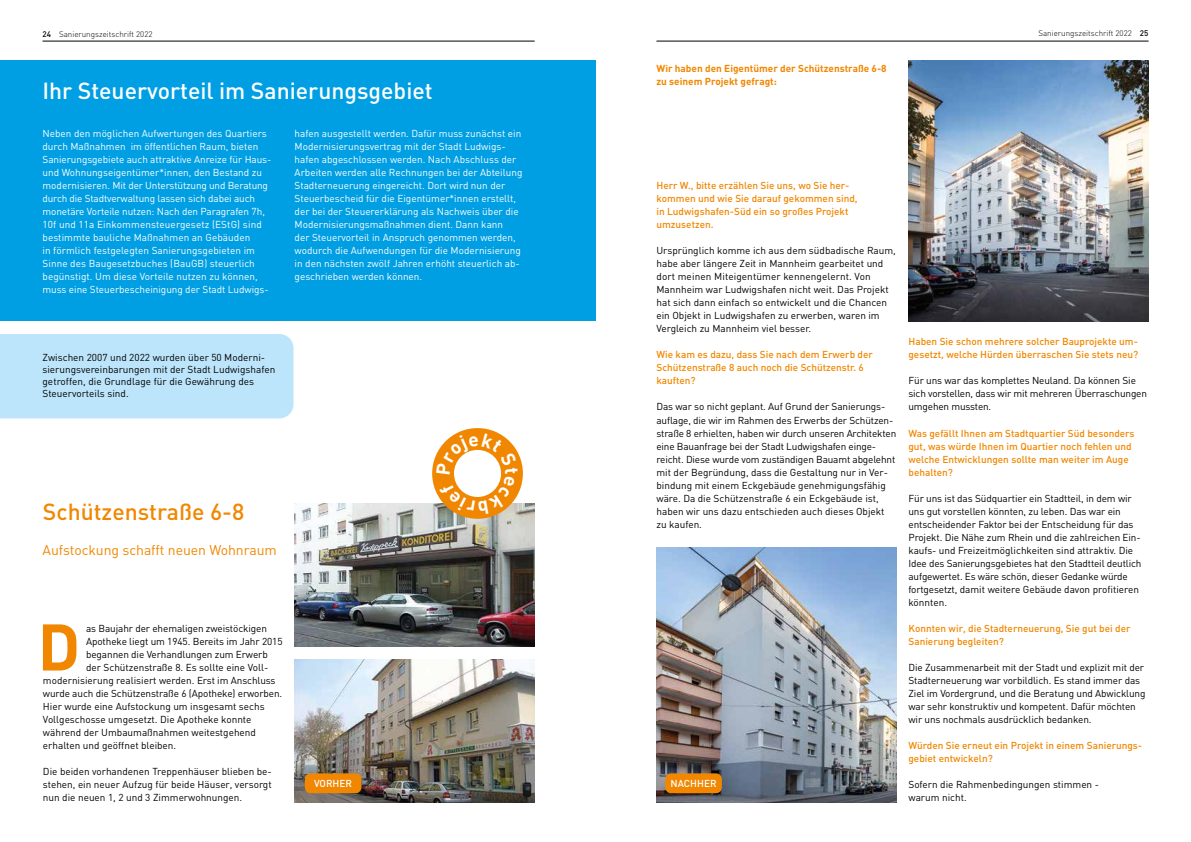
<style>
.page{position:relative;width:1191px;height:842px;background:#fff}
.page>*{position:absolute;margin:0;border:0;box-sizing:border-box;transform-origin:0 0}
.t1{font:700 64.8px "FFDIN";color:#f18700}
.t2{font:500 23px "FFDIN";color:#fff}
.t3{font:500 23px "FFDIN";color:#f18700}
.t4{font:14px "FFDIN";letter-spacing:-.005em;color:#f18700}
.t5{font:10px/13px "FFDIN";letter-spacing:-.01em;color:#000}
.t6{font:10px/13px "FFDIN";color:#fff}
.t7{font:500 10px/13px "FFDIN";color:#f18700}
.t8{font:700 10px/13px "FFDIN";color:#f18700}
.t9{font:500 10px "FFDIN";color:#fff}
.t10{font:300 8px "FFDIN";color:#000}
.s1{font-weight:500}
</style>
<div class="page">
<hr style="left:656px;top:41px;width:492px;height:1px;background:#000">
<hr style="left:43px;top:41px;width:491px;height:1px;background:#000">
<div style="left:0;top:61px;width:595px;height:260px;background:#009fe3"></div>
<img style="left:656px;top:547px;width:240px;height:255px">
<img style="left:908px;top:61px;width:240px;height:261px">
<div style="left:665px;top:773px;width:57px;height:20px;background:#f18700;border-radius:6px"></div>
<div style="left:0;top:334px;width:293px;height:84px;background:#bce4fa"></div>
<img style="left:294px;top:659px;width:240px;height:143px">
<img style="left:295px;top:503px;width:239px;height:143px">
<div style="left:305px;top:773px;width:56px;height:20px;background:#f18700;border-radius:6px"></div>
<svg style="left:432px;top:428px;width:91px;height:91px"></svg>
<p class="t10" style="left:43px;top:29px;width:111px"><span class="s1">24</span> Sanierungszeitschrift 2022</p>
<p class="t10" style="left:1038px;top:29px;width:112px">Sanierungszeitschrift 2022 <span class="s1">25</span></p>
<h2 class="t2" style="left:43px;top:76px;width:392px">Ihr Steuervorteil im Sanierungsgebiet</h2>
<p class="t6" style="left:43px;top:127px;width:230px">Neben den möglichen Aufwertungen des Quartiers durch Maßnahmen im öffentlichen Raum, bieten Sanierungsgebiete auch attraktive Anreize für Haus&shy;und Wohnungseigentümer*innen, den Bestand zu modernisieren. Mit der Unterstützung und Beratung durch die Stadtverwaltung lassen sich dabei auch monetäre Vorteile nutzen: Nach den Paragrafen 7h, 10f und 11a Einkommensteuergesetz (EStG) sind bestimmte bauliche Maßnahmen an Gebäuden<br>in förmlich festgelegten Sanierungsgebieten im Sinne des Baugesetzbuches (BauGB) steuerlich begünstigt. Um diese Vorteile nutzen zu können, muss eine Steuerbescheinigung der Stadt Ludwigs-</p>
<p class="t6" style="left:294px;top:127px;width:229px">hafen ausgestellt werden. Dafür muss zunächst ein Modernisierungsvertrag mit der Stadt Ludwigs&shy;hafen abgeschlossen werden. Nach Abschluss der Arbeiten werden alle Rechnungen bei der Abteilung Stadterneuerung eingereicht. Dort wird nun der Steuerbescheid für die Eigentümer*innen erstellt, der bei der Steuererklärung als Nachweis über die Modernisierungsmaßnahmen dient. Dann kann<br>der Steuervorteil in Anspruch genommen werden, wodurch die Aufwendungen für die Modernisierung in den nächsten zwölf Jahren erhöht steuerlich ab&shy;geschrieben werden können.</p>
<p class="t5" style="left:42px;top:352px;width:234px;line-height:12px">Zwischen 2007 und 2022 wurden über 50 Moderni&shy;sierungsvereinbarungen mit der Stadt Ludwigshafen getroffen, die Grundlage für die Gewährung des Steuervorteils sind.</p>
<h2 class="t3" style="left:43px;top:497px;width:203px">Schützenstraße 6-8</h2>
<h3 class="t4" style="left:43px;top:541px;width:236px">Aufstockung schafft neuen Wohnraum</h3>
<h1 class="t1" style="left:38px;top:605px;width:44px">D</h1>
<p class="t5" style="left:86px;top:621px;width:182px">as Baujahr der ehemaligen zweistöckigen</p>
<p class="t5" style="left:86px;top:634px;width:198px">Apotheke liegt um 1945. Bereits im Jahr 2015</p>
<p class="t5" style="left:86px;top:647px;width:183px">begannen die Verhandlungen zum Erwerb</p>
<p class="t5" style="left:86px;top:660px;width:184px">der Schützenstraße 8. Es sollte eine Voll-</p>
<p class="t5" style="left:43px;top:673px;width:234px">modernisierung realisiert werden. Erst im Anschluss</p>
<p class="t5" style="left:43px;top:686px;width:241px">wurde auch die Schützenstraße 6 (Apotheke) erworben.</p>
<p class="t5" style="left:43px;top:699px;width:223px">Hier wurde eine Aufstockung um insgesamt sechs</p>
<p class="t5" style="left:43px;top:712px;width:210px">Vollgeschosse umgesetzt. Die Apotheke konnte</p>
<p class="t5" style="left:43px;top:725px;width:215px">während der Umbaumaßnahmen weitestgehend</p>
<p class="t5" style="left:43px;top:738px;width:135px">erhalten und geöffnet bleiben.</p>
<p class="t5" style="left:43px;top:764px;width:230px;text-align:justify">Die beiden vorhandenen Treppenhäuser blieben be&shy;stehen, ein neuer Aufzug für beide Häuser, versorgt nun die neuen 1, 2 und 3 Zimmerwohnungen.</p>
<p class="t9" style="left:314px;top:777px;width:40px">VORHER</p>
<p class="t8" style="left:656px;top:62px;width:232px">Wir haben den Eigentümer der Schützenstraße 6-8 zu seinem Projekt gefragt:</p>
<p class="t7" style="left:656px;top:179px;width:203px">Herr W., bitte erzählen Sie uns, wo Sie her&shy;kommen und wie Sie darauf gekommen sind, in Ludwigshafen-Süd ein so großes Projekt umzusetzen.</p>
<p class="t5" style="left:656px;top:244px;width:241px">Ursprünglich komme ich aus dem südbadische Raum, habe aber längere Zeit in Mannheim gearbeitet und dort meinen Miteigentümer kennengelernt. Von Mannheim war Ludwigshafen nicht weit. Das Projekt hat sich dann einfach so entwickelt und die Chancen ein Objekt in Ludwigshafen zu erwerben, waren im Vergleich zu Mannheim viel besser.</p>
<p class="t7" style="left:656px;top:348px;width:218px">Wie kam es dazu, dass Sie nach dem Erwerb der<br>Schützenstraße 8 auch noch die Schützenstr. 6 kauften?</p>
<p class="t5" style="left:656px;top:400px;width:241px">Das war so nicht geplant. Auf Grund der Sanierungs&shy;auflage, die wir im Rahmen des Erwerbs der Schützen&shy;straße 8 erhielten, haben wir durch unseren Architekten eine Bauanfrage bei der Stadt Ludwigshafen einge&shy;reicht. Diese wurde vom zuständigen Bauamt abgelehnt mit der Begründung, dass die Gestaltung nur in Ver&shy;bindung mit einem Eckgebäude genehmigungsfähig wäre. Da die Schützenstraße 6 ein Eckgebäude ist, haben wir uns dazu entschieden auch dieses Objekt zu kaufen.</p>
<p class="t9" style="left:670px;top:777px;width:48px">NACHHER</p>
<p class="t7" style="left:908px;top:335px;width:231px">Haben Sie schon mehrere solcher Bauprojekte um&shy;gesetzt, welche Hürden überraschen Sie stets neu?</p>
<p class="t5" style="left:908px;top:374px;width:240px">Für uns war das komplettes Neuland. Da können Sie sich vorstellen, dass wir mit mehreren Überraschungen umgehen mussten.</p>
<p class="t7" style="left:908px;top:426px;width:228px">Was gefällt Ihnen am Stadtquartier Süd besonders gut, was würde Ihnen im Quartier noch fehlen und welche Entwicklungen sollte man weiter im Auge behalten?</p>
<p class="t5" style="left:908px;top:491px;width:234px">Für uns ist das Südquartier ein Stadtteil, in dem wir uns gut vorstellen könnten, zu leben. Das war ein entscheidender Faktor bei der Entscheidung für das Projekt. Die Nähe zum Rhein und die zahlreichen Ein&shy;kaufs- und Freizeitmöglichkeiten sind attraktiv. Die Idee des Sanierungsgebietes hat den Stadtteil deutlich aufgewertet. Es wäre schön, dieser Gedanke würde fortgesetzt, damit weitere Gebäude davon profitieren könnten.</p>
<p class="t7" style="left:908px;top:621px;width:224px">Konnten wir, die Stadterneuerung, Sie gut bei der<br>Sanierung begleiten?</p>
<p class="t5" style="left:908px;top:660px;width:239px">Die Zusammenarbeit mit der Stadt und explizit mit der Stadterneuerung war vorbildlich. Es stand immer das Ziel im Vordergrund, und die Beratung und Abwicklung war sehr konstruktiv und kompetent. Dafür möchten wir uns nochmals ausdrücklich bedanken.</p>
<p class="t7" style="left:908px;top:738px;width:235px">Würden Sie erneut ein Projekt in einem Sanierungs&shy;gebiet entwickeln?</p>
<p class="t5" style="left:908px;top:777px;width:192px">Sofern die Rahmenbedingungen stimmen - warum nicht.</p>
</div>
